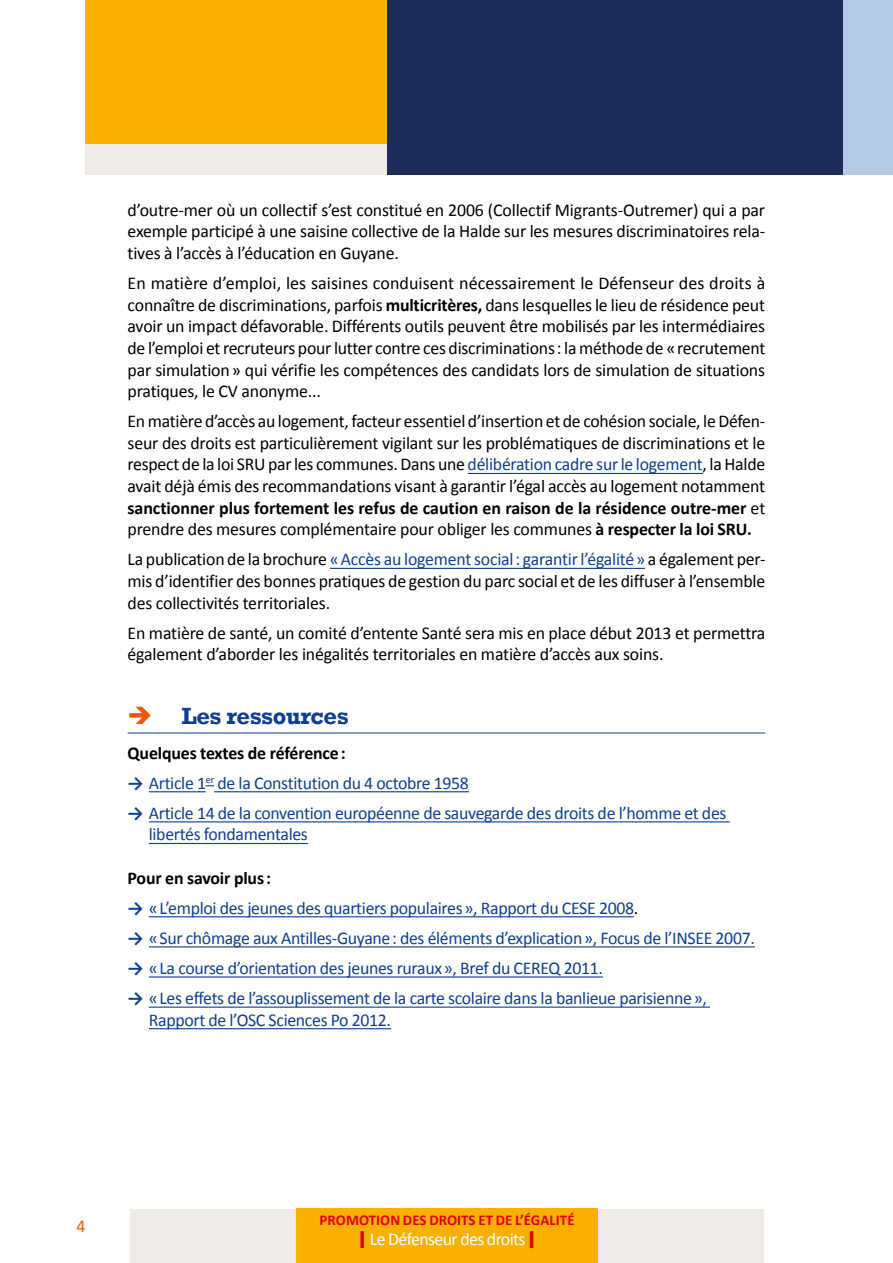
<style>
.page{position:relative;width:893px;height:1263px;background:#fff}
.page>*{position:absolute;margin:0;border:0;box-sizing:border-box;transform-origin:0 0}
.t1{font:700 24px "Rockwell";color:#0f3f93}
.t2{font:18px/21.6px "Calibri";letter-spacing:-.01em;color:#000;text-align:justify}
.t3{font:18px/21.6px "Calibri";letter-spacing:-.02em;color:#0f3f93}
.t4{font:700 18px "Calibri";letter-spacing:-.01em;color:#000}
.t5{font:18px "Calibri";letter-spacing:-.035em;color:#fff}
.t6{font:18px "Calibri";color:#ea5901}
.t7{font:700 15px "Calibri";letter-spacing:.005em;color:#e3000b}
.s1{font-weight:700}
.s2{color:#0f3f93}
.s3{color:#ea5901}
.s4{color:#000}
.s5{font-weight:700;font-size:27px;color:#e3000b}
</style>
<div class="page">
<div style="left:130px;top:1209px;width:633px;height:54px;background:#eeeae5"></div>
<div style="left:297px;top:1209px;width:301px;height:54px;background:#f9b000"></div>
<div style="left:667px;top:0;width:226px;height:174px;background:#b5cae6"></div>
<div style="left:85px;top:0;width:302px;height:174px;background:#eeeae5"></div>
<div style="left:85px;top:0;width:302px;height:143px;background:#f9b000"></div>
<div style="left:387px;top:0;width:455px;height:174px;background:#1e2b58"></div>
<hr style="left:468px;top:473px;width:235px;height:1px;background:#0f3f93">
<hr style="left:330px;top:568px;width:315px;height:1px;background:#0f3f93">
<hr style="left:128px;top:733px;width:637px;height:1px;background:#0f3f93">
<hr style="left:149px;top:791px;width:57px;height:1px;background:#0f3f93">
<hr style="left:214px;top:791px;width:255px;height:1px;background:#0f3f93">
<hr style="left:149px;top:821px;width:581px;height:1px;background:#0f3f93">
<hr style="left:149px;top:843px;width:159px;height:1px;background:#0f3f93">
<hr style="left:149px;top:916px;width:485px;height:1px;background:#0f3f93">
<hr style="left:149px;top:946px;width:606px;height:1px;background:#0f3f93">
<hr style="left:149px;top:976px;width:454px;height:1px;background:#0f3f93">
<hr style="left:149px;top:1006px;width:561px;height:2px;background:#0f3f93">
<hr style="left:149px;top:1028px;width:242px;height:1px;background:#0f3f93">
<p class="t2" style="left:128px;top:198px;width:639px">d’outre-mer où un collectif s’est constitué en 2006 (Collectif Migrants-Outremer) qui a par exemple participé à une saisine collective de la Halde sur les mesures discriminatoires rela&shy;tives à l’accès à l’éducation en Guyane.</p>
<p class="t2" style="left:128px;top:271px;width:639px">En matière d’emploi, les saisines conduisent nécessairement le Défenseur des droits à connaître de discriminations, parfois <span class="s1">multicritères,</span> dans lesquelles le lieu de résidence peut avoir un impact défavorable. Différents outils peuvent être mobilisés par les intermédiaires de l’emploi et recruteurs pour lutter contre ces discriminations: la méthode de «recrutement par simulation» qui vérifie les compétences des candidats lors de simulation de situations pratiques, le CV anonyme...</p>
<p class="t2" style="left:128px;top:410px;width:639px">En matière d’accès au logement, facteur essentiel d’insertion et de cohésion sociale, le Défen&shy;seur des droits est particulièrement vigilant sur les problématiques de discriminations et le respect de la loi SRU par les communes. Dans une <span class="s2">délibération cadre sur le logement</span>, la Halde avait déjà émis des recommandations visant à garantir l’égal accès au logement notamment <span class="s1">sanctionner plus fortement les refus de caution en raison de la résidence outre-mer</span> et prendre des mesures complémentaire pour obliger les communes <span class="s1">à respecter la loi SRU.</span></p>
<p class="t2" style="left:128px;top:548px;width:639px">La publication de la brochure <span class="s2">«Accès au logement social: garantir l’égalité»</span> a également per&shy;mis d’identifier des bonnes pratiques de gestion du parc social et de les diffuser à l’ensemble des collectivités territoriales.</p>
<p class="t2" style="left:128px;top:621px;width:639px">En matière de santé, un comité d’entente Santé sera mis en place début 2013 et permettra également d’aborder les inégalités territoriales en matière d’accès aux soins.</p>
<h1 class="t1" style="left:128px;top:702px;width:223px"><span class="s3">➔</span> Les ressources</h1>
<p class="t4" style="left:128px;top:741px;width:220px">Quelques textes de référence:</p>
<p class="t3" style="left:128px;top:771px;width:343px"><span class="s1">→</span> Article 1<sup>er</sup> de la Constitution du 4 octobre 1958</p>
<p class="t3" style="left:149px;top:801px;width:579px;text-indent:-21px"><span class="s1">→</span> Article 14 de la convention européenne de sauvegarde des droits de l’homme et des libertés fondamentales</p>
<p class="t4" style="left:128px;top:866px;width:145px">Pour en savoir plus:</p>
<p class="t3" style="left:128px;top:896px;width:512px"><span class="s1">→</span> «L’emploi des jeunes des quartiers populaires», Rapport du CESE 2008<span class="s4">.</span></p>
<p class="t3" style="left:128px;top:926px;width:629px"><span class="s1">→</span> «Sur chômage aux Antilles-Guyane: des éléments d’explication», Focus de l’INSEE 2007.</p>
<p class="t3" style="left:128px;top:956px;width:477px"><span class="s1">→</span> «La course d’orientation des jeunes ruraux», Bref du CEREQ 2011.</p>
<p class="t3" style="left:149px;top:986px;width:560px;text-indent:-21px"><span class="s1">→</span> «Les effets de l’assouplissement de la carte scolaire dans la banlieue parisienne»,<br>Rapport de l’OSC Sciences Po 2012.</p>
<p class="t6" style="left:76px;top:1215px;width:11px">4</p>
<p class="t7" style="left:320px;top:1211px;width:256px">PRomotion des droits et de l’égalité</p>
<p class="t5" style="left:359px;top:1227px;width:174px"><span class="s5">I</span> Le Défenseur des droits <span class="s5">I</span></p>
</div>
